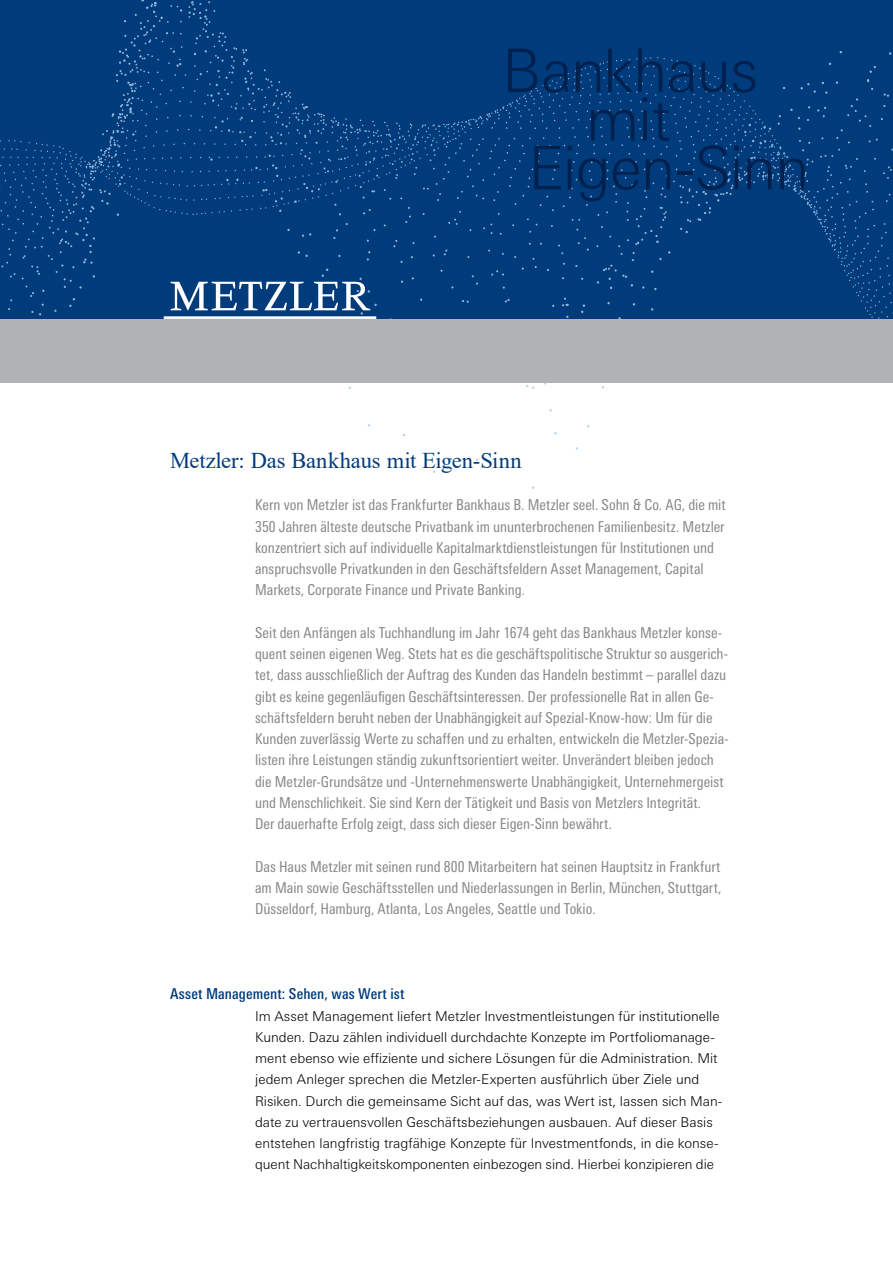
<style>
.page{position:relative;width:893px;height:1263px;background:#fff}
.page>*{position:absolute;margin:0;border:0;box-sizing:border-box;transform-origin:0 0}
.t1{font:300 60px "Univers Next Pro";letter-spacing:-.02em;color:#00204d}
.t2{font:22.5px "Times New Roman";letter-spacing:-.005em;color:#003b7c}
.t3{font:condensed 15px/21.3px "Univers Next Pro";letter-spacing:-.005em;color:#868786}
.t4{font:500 condensed 15px "Univers Next Pro";letter-spacing:.005em;color:#003b7c}
.t5{font:300 13.5px/21.3px "Univers Next Pro";color:#000}
</style>
<div class="page">
<svg style="left:526px;top:385px;width:8px;height:4px"></svg>
<div style="left:0;top:0;width:893px;height:319px;background:#003b7c"></div>
<div style="left:0;top:319px;width:893px;height:64px;background:#b1b2b3"></div>
<h1 class="t1" style="left:502px;top:36px;width:258px">Bankhaus</h1>
<h1 class="t1" style="left:586px;top:84px;width:87px">mit</h1>
<h1 class="t1" style="left:528px;top:133px;width:283px">Eigen-Sinn</h1>
<h2 class="t2" style="left:170px;top:444px;width:353px">Metzler: Das Bankhaus mit Eigen-Sinn</h2>
<p class="t3" style="left:255px;top:494px;width:472px">Kern von Metzler ist das Frankfurter Bankhaus B. Metzler seel. Sohn &amp; Co. AG, die mit 350 Jahren älteste deutsche Privatbank im ununterbrochenen Familienbesitz. Metzler konzentriert sich auf individuelle Kapitalmarktdienstleistungen für Institutionen und anspruchsvolle Privatkunden in den Geschäftsfeldern Asset Management, Capital Markets, Corporate Finance und Private Banking.</p>
<p class="t3" style="left:255px;top:622px;width:475px">Seit den Anfängen als Tuchhandlung im Jahr 1674 geht das Bankhaus Metzler konse&shy;quent seinen eigenen Weg. Stets hat es die geschäftspolitische Struktur so ausgerich&shy;tet, dass ausschließlich der Auftrag des Kunden das Handeln bestimmt – parallel dazu gibt es keine gegenläufigen Geschäftsinteressen. Der professionelle Rat in allen Ge&shy;schäftsfeldern beruht neben der Unabhängigkeit auf Spezial-Know-how: Um für die Kunden zuverlässig Werte zu schaffen und zu erhalten, entwickeln die Metzler-Spezia&shy;listen ihre Leistungen ständig zukunftsorientiert weiter. Unverändert bleiben jedoch die Metzler-Grundsätze und -Unternehmenswerte Unabhängigkeit, Unternehmergeist und Menschlichkeit. Sie sind Kern der Tätigkeit und Basis von Metzlers Integrität.<br>Der dauerhafte Erfolg zeigt, dass sich dieser Eigen-Sinn bewährt.</p>
<p class="t3" style="left:255px;top:856px;width:468px;text-align:justify">Das Haus Metzler mit seinen rund 800 Mitarbeitern hat seinen Hauptsitz in Frankfurt am Main sowie Geschäftsstellen und Niederlassungen in Berlin, München, Stuttgart, Düsseldorf, Hamburg, Atlanta, Los Angeles, Seattle und Tokio.</p>
<p class="t4" style="left:170px;top:985px;width:236px">Asset Management: Sehen, was Wert ist</p>
<p class="t5" style="left:255px;top:1005px;width:469px">Im Asset Management liefert Metzler Investmentleistungen für institutionelle Kunden. Dazu zählen individuell durchdachte Konzepte im Portfoliomanage&shy;ment ebenso wie effiziente und sichere Lösungen für die Administration. Mit jedem Anleger sprechen die Metzler-Experten ausführlich über Ziele und Risiken. Durch die gemeinsame Sicht auf das, was Wert ist, lassen sich Man&shy;date zu vertrauensvollen Geschäftsbeziehungen ausbauen. Auf dieser Basis entstehen langfristig tragfähige Konzepte für Investmentfonds, in die konse&shy;quent Nachhaltigkeitskomponenten einbezogen sind. Hierbei konzipieren die</p>
</div>
